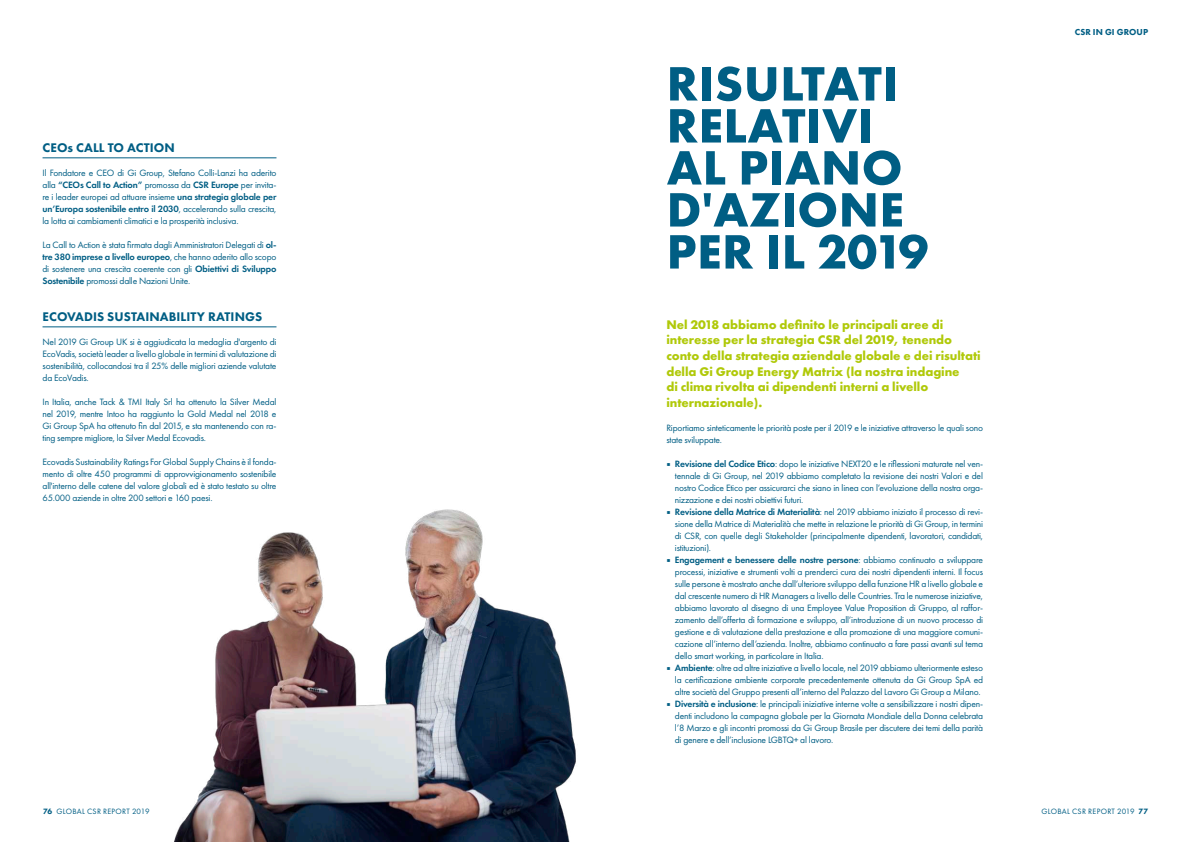
<style>
.page{position:relative;width:1191px;height:842px;background:#fff}
.page>*{position:absolute;margin:0;border:0;box-sizing:border-box;transform-origin:0 0}
.t1{font:700 50px/42px "Futura PT";letter-spacing:.01em;color:#005e84}
.t2{font:700 13px/15.6px "Futura PT";letter-spacing:-.005em;color:#b0c909}
.t3{font:800 13px "Futura PT";letter-spacing:.005em;color:#005e84}
.t4{font:9.5px/12px "Futura PT";letter-spacing:-.02em;color:#005e84;text-align:justify}
.t5{font:800 9px "Futura PT";color:#005e84}
.t6{font:8px "Futura PT";letter-spacing:.035em;color:#005e84}
.s1{font-weight:600}
.s2{font-weight:800}
</style>
<div class="page">
<hr style="left:43px;top:157px;width:233px;height:1px;background:#005e84">
<hr style="left:43px;top:326px;width:233px;height:1px;background:#005e84">
<img style="left:174px;top:509px;width:402px;height:333px">
<h2 class="t3" style="left:43px;top:139px;width:134px">CEOS CALL TO ACTION</h2>
<p class="t4" style="left:43px;top:166px;width:235px">Il Fondatore e CEO di Gi Group, Stefano Colli-Lanzi ha aderito alla <span class="s1">“CEOs Call to Action”</span> promossa da <span class="s1">CSR Europe</span> per invita&shy;re i leader europei ad attuare insieme <span class="s1">una strategia globale per un’Europa sostenibile entro il 2030</span>, accelerando sulla crescita, la lotta ai cambiamenti climatici e la prosperità inclusiva.</p>
<p class="t4" style="left:43px;top:238px;width:235px">La Call to Action è stata firmata dagli Amministratori Delegati di <span class="s1">ol&shy;tre 380 imprese a livello europeo</span>, che hanno aderito allo scopo di sostenere una crescita coerente con gli <span class="s1">Obiettivi di Sviluppo Sostenibile</span> promossi dalle Nazioni Unite.</p>
<h2 class="t3" style="left:43px;top:308px;width:221px">ECOVADIS SUSTAINABILITY RATINGS</h2>
<p class="t4" style="left:43px;top:335px;width:235px">Nel 2019 Gi Group UK si è aggiudicata la medaglia d'argento di EcoVadis, società leader a livello globale in termini di valutazione di sostenibilità, collocandosi tra il 25% delle migliori aziende valutate da EcoVadis.</p>
<p class="t4" style="left:43px;top:395px;width:235px">In Italia, anche Tack &amp; TMI Italy Srl ha ottenuto la Silver Medal nel 2019, mentre Intoo ha raggiunto la Gold Medal nel 2018 e Gi Group SpA ha ottenuto fin dal 2015, e sta mantenendo con ra&shy;ting sempre migliore, la Silver Medal Ecovadis.</p>
<p class="t4" style="left:43px;top:455px;width:235px">Ecovadis Sustainability Ratings For Global Supply Chains è il fonda&shy;mento di oltre 450 programmi di approvvigionamento sostenibile all'interno delle catene del valore globali ed è stato testato su oltre 65.000 aziende in oltre 200 settori e 160 paesi.</p>
<h1 class="t1" style="left:666px;top:62px;width:263px">RISULTATI<br>RELATIVI<br>AL PIANO<br>D'AZIONE<br>PER IL 2019</h1>
<p class="t2" style="left:666px;top:316px;width:316px">Nel 2018 abbiamo definito le principali aree di interesse per la strategia CSR del 2019, tenendo conto della strategia aziendale globale e dei risultati della Gi Group Energy Matrix (la nostra indagine<br>di clima rivolta ai dipendenti interni a livello internazionale).</p>
<p class="t4" style="left:666px;top:422px;width:318px">Riportiamo sinteticamente le priorità poste per il 2019 e le iniziative attraverso le quali sono state sviluppate.</p>
<p class="t4" style="left:675px;top:458px;width:310px;text-indent:-9px">▪ <span class="s1">Revisione del Codice Etico</span>: dopo le iniziative NEXT20 e le riflessioni maturate nel ven&shy;tennale di Gi Group, nel 2019 abbiamo completato la revisione dei nostri Valori e del nostro Codice Etico per assicurarci che siano in linea con l’evoluzione della nostra orga&shy;nizzazione e dei nostri obiettivi futuri.</p>
<p class="t4" style="left:675px;top:506px;width:310px;text-indent:-9px">▪ <span class="s1">Revisione della Matrice di Materialità</span>: nel 2019 abbiamo iniziato il processo di revi&shy;sione della Matrice di Materialità che mette in relazione le priorità di Gi Group, in termini di CSR, con quelle degli Stakeholder (principalmente dipendenti, lavoratori, candidati, istituzioni).</p>
<p class="t4" style="left:675px;top:554px;width:310px;text-indent:-9px">▪ <span class="s1">Engagement e benessere delle nostre persone</span>: abbiamo continuato a sviluppare processi, iniziative e strumenti volti a prenderci cura dei nostri dipendenti interni. Il focus sulle persone è mostrato anche dall’ulteriore sviluppo della funzione HR a livello globale e dal crescente numero di HR Managers a livello delle Countries. Tra le numerose iniziative, abbiamo lavorato al disegno di una Employee Value Proposition di Gruppo, al raffor&shy;zamento dell’offerta di formazione e sviluppo, all’introduzione di un nuovo processo di gestione e di valutazione della prestazione e alla promozione di una maggiore comuni&shy;cazione all’interno dell’azienda. Inoltre, abbiamo continuato a fare passi avanti sul tema dello smart working, in particolare in Italia.</p>
<p class="t4" style="left:675px;top:662px;width:310px;text-indent:-9px">▪ <span class="s1">Ambiente</span>: oltre ad altre iniziative a livello locale, nel 2019 abbiamo ulteriormente esteso la certificazione ambiente corporate precedentemente ottenuta da Gi Group SpA ed altre società del Gruppo presenti all’interno del Palazzo del Lavoro Gi Group a Milano.</p>
<p class="t4" style="left:675px;top:698px;width:310px;text-indent:-9px">▪ <span class="s1">Diversità e inclusione</span>: le principali iniziative interne volte a sensibilizzare i nostri dipen&shy;denti includono la campagna globale per la Giornata Mondiale della Donna celebrata l’8 Marzo e gli incontri promossi da Gi Group Brasile per discutere dei temi della parità di genere e dell’inclusione LGBTQ+ al lavoro.</p>
<p class="t5" style="left:1074px;top:27px;width:7px">CSR</p>
<p class="t5" style="left:1093px;top:27px;width:32px">INGIGROUP</p>
<p class="t6" style="left:43px;top:806px;width:108px"><span class="s2">76</span> GLOBAL CSR REPORT 2019</p>
<p class="t6" style="left:1041px;top:806px;width:109px">GLOBAL CSR REPORT 2019 <span class="s2">77</span></p>
</div>
